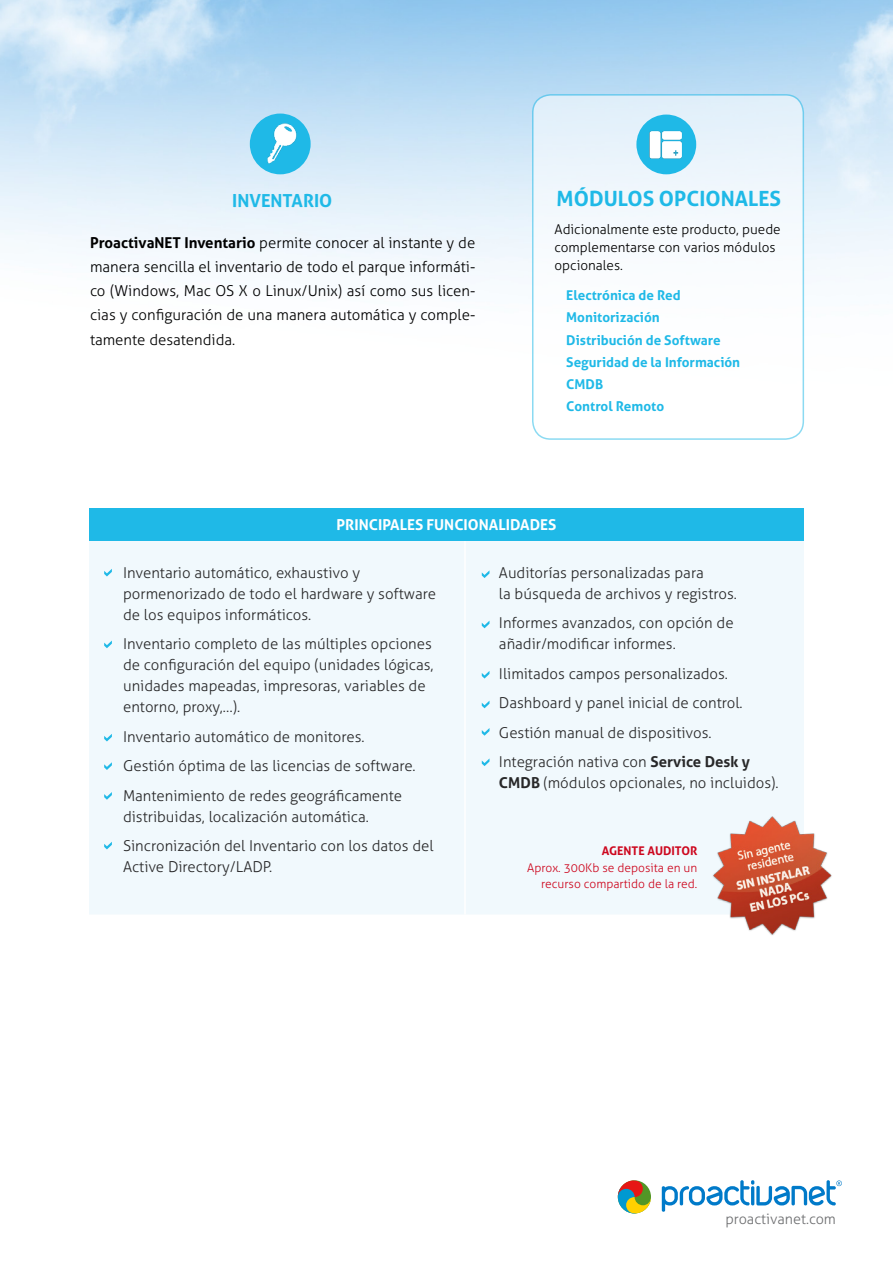
<style>
.page{position:relative;width:893px;height:1263px;background:#fff}
.page>*{position:absolute;margin:0;border:0;box-sizing:border-box;transform-origin:0 0}
.t1{font:700 21px "Aller";color:#1fb9e7}
.t2{font:700 18px "Aller";color:#1fb9e7}
.t3{font:300 15px/21px "Aller";color:#282829}
.t4{font:300 15px/24px "Aller";color:#000;text-align:justify}
.t5{font:700 15px "Aller";color:#fff}
.t6{font:300 14.4px "Aller";color:#6d6e70}
.t7{font:700 13.5px/22.2px "Aller";color:#1fb9e7}
.t8{font:300 13.5px/18px "Aller";color:#000}
.t9{font:300 12px/16.5px "Aller";color:#cd071e;text-align:right}
.t10{font:700 12px "Aller";color:#cd071e}
.s1{font-weight:700}
</style>
<div class="page">
<img style="left:0;top:0;width:893px;height:1214px">
<div style="left:533px;top:95px;width:270px;height:344px;background:linear-gradient(to bottom,#e5f1fb,#fff);border-radius:18px"></div>
<div style="left:532px;top:94px;width:272px;height:346px;border:2px solid #1fb9e7;border-radius:18px"></div>
<div style="left:636px;top:115px;width:60px;height:59px;background:#1fb9e7;border-radius:50%"></div>
<img style="left:643px;top:122px;width:45px;height:45px">
<div style="left:250px;top:114px;width:61px;height:60px;background:#1fb9e7;border-radius:50%"></div>
<img style="left:252px;top:115px;width:50px;height:56px">
<div style="left:89px;top:508px;width:715px;height:33px;background:#1fb9e7"></div>
<div style="left:89px;top:541px;width:715px;height:373px;background:#f1f9fd"></div>
<hr style="left:464px;top:541px;width:2px;height:373px;background:#fff">
<svg style="left:482px;top:728px;width:7px;height:8px"></svg>
<svg style="left:482px;top:701px;width:7px;height:7px"></svg>
<svg style="left:482px;top:671px;width:7px;height:7px"></svg>
<svg style="left:482px;top:621px;width:7px;height:7px"></svg>
<svg style="left:482px;top:570px;width:7px;height:8px"></svg>
<svg style="left:482px;top:758px;width:7px;height:8px"></svg>
<svg style="left:104px;top:842px;width:8px;height:7px"></svg>
<svg style="left:104px;top:792px;width:8px;height:8px"></svg>
<svg style="left:104px;top:762px;width:8px;height:8px"></svg>
<svg style="left:104px;top:734px;width:8px;height:7px"></svg>
<svg style="left:104px;top:640px;width:8px;height:8px"></svg>
<svg style="left:104px;top:569px;width:8px;height:7px"></svg>
<img style="left:696px;top:798px;width:152px;height:153px">
<svg style="left:618px;top:1180px;width:33px;height:33px"></svg>
<svg style="left:662px;top:1179px;width:180px;height:33px"></svg>
<p class="t2" style="left:232px;top:189px;width:102px">INVENTARIO</p>
<p class="t4" style="left:90px;top:231px;width:387px"><span class="s1">ProactivaNET Inventario</span> permite conocer al instante y de manera sencilla el inventario de todo el parque informáti&shy;co (Windows, Mac OS X o Linux/Unix) así como sus licen&shy;cias y configuración de una manera automática y comple&shy;tamente desatendida.</p>
<h1 class="t1" style="left:557px;top:186px;width:226px">MÓDULOS OPCIONALES</h1>
<p class="t8" style="left:555px;top:220px;width:228px">Adicionalmente este producto, puede complementarse con varios módulos opcionales.</p>
<p class="t7" style="left:566px;top:284px;width:175px">Electrónica de Red<br>Monitorización<br>Distribución de Software<br>Seguridad de la Información<br>CMDB<br>Control Remoto</p>
<p class="t5" style="left:337px;top:516px;width:221px">PRINCIPALES FUNCIONALIDADES</p>
<p class="t3" style="left:123px;top:562px;width:315px">Inventario automático, exhaustivo y pormenorizado de todo el hardware y software de los equipos informáticos.</p>
<p class="t3" style="left:123px;top:633px;width:312px">Inventario completo de las múltiples opciones de configuración del equipo (unidades lógicas, unidades mapeadas, impresoras, variables de entorno, proxy,…).</p>
<p class="t3" style="left:123px;top:722px;width:294px;line-height:29.5px">Inventario automático de monitores.<br>Gestión óptima de las licencias de software.<br>Mantenimiento de redes geográficamente</p>
<p class="t3" style="left:123px;top:802px;width:312px;line-height:29.5px">distribuidas, localización automática.<br>Sincronización del Inventario con los datos del</p>
<p class="t3" style="left:123px;top:856px;width:151px">Active Directory/LADP.</p>
<p class="t3" style="left:499px;top:562px;width:239px">Auditorías personalizadas para<br>la búsqueda de archivos y registros.</p>
<p class="t3" style="left:499px;top:612px;width:236px">Informes avanzados, con opción de añadir/modificar informes.</p>
<p class="t3" style="left:499px;top:659px;width:252px;line-height:29.5px">Ilimitados campos personalizados.<br>Dashboard y panel inicial de control.<br>Gestión manual de dispositivos.<br>Integración nativa con <span class="s1">Service Desk y</span></p>
<p class="t3" style="left:499px;top:772px;width:281px"><span class="s1">CMDB</span> (módulos opcionales, no incluidos).</p>
<p class="t10" style="left:602px;top:843px;width:97px">AGENTE AUDITOR</p>
<p class="t9" style="left:527px;top:859px;width:172px">Aprox. 300Kb se deposita en un recurso compartido de la red.</p>
<p class="t6" style="left:725px;top:1210px;width:112px">proactivanet.com</p>
</div>
